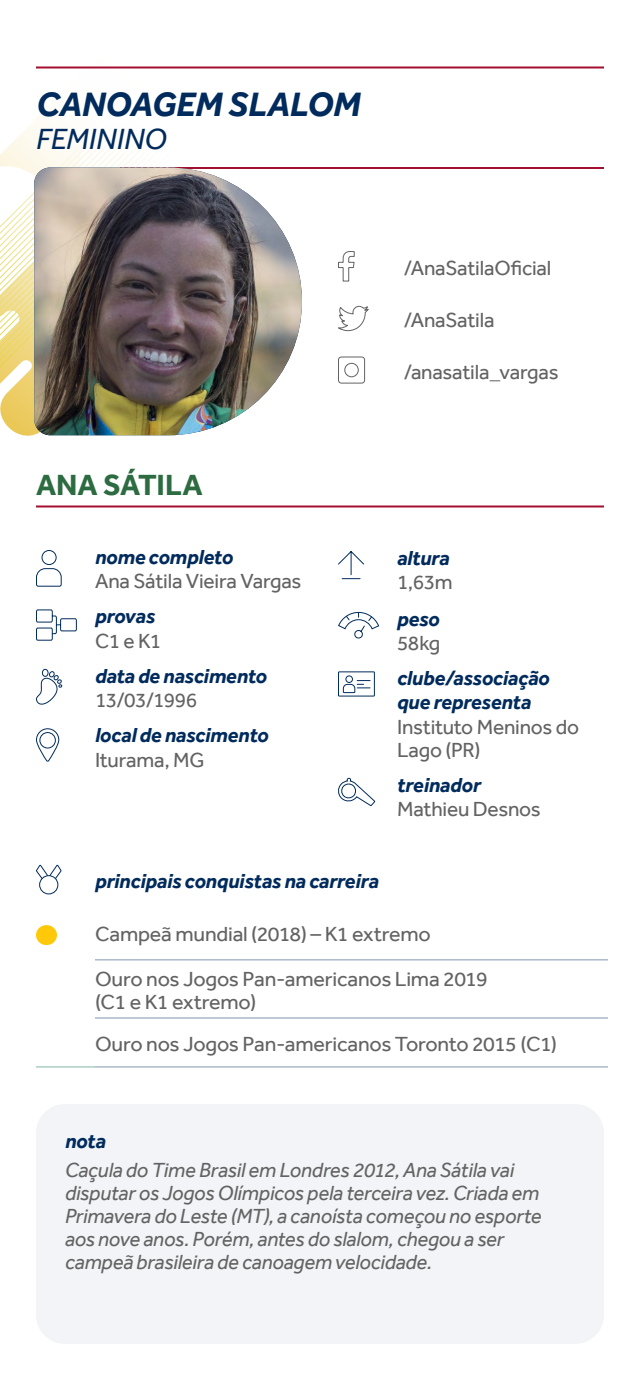
<style>
.page{position:relative;width:640px;height:1380px;background:#fff}
.page>*{position:absolute;margin:0;border:0;box-sizing:border-box;transform-origin:0 0}
.t1{font:italic 700 35px "Effra";letter-spacing:-.005em;color:#002b5c}
.t2{font:700 30px "Effra";letter-spacing:-.005em;color:#2d6b41}
.t3{font:italic 30px "Effra";color:#002b5c}
.t4{font:21px/44.6px "Effra";letter-spacing:-.01em;color:#636363}
.t5{font:italic 21px/23px "Effra";letter-spacing:-.01em;color:#636363}
.t6{font:italic 700 21px/24px "Effra";letter-spacing:-.01em;color:#002b5c}
</style>
<div class="page">
<hr style="left:36px;top:66px;width:568px;height:2px;background:#a30f2f">
<hr style="left:36px;top:506px;width:568px;height:2px;background:#a30f2f">
<hr style="left:120px;top:167px;width:484px;height:2px;background:#a30f2f">
<svg style="left:338px;top:251px;width:17px;height:31px"></svg>
<svg style="left:338px;top:305px;width:31px;height:27px"></svg>
<svg style="left:338px;top:356px;width:28px;height:28px"></svg>
<hr style="left:95px;top:960px;width:513px;height:1px;background:#8095ad">
<hr style="left:95px;top:1018px;width:513px;height:1px;background:#8095ad">
<hr style="left:36px;top:1067px;width:59px;height:1px;background:#80b8a2">
<hr style="left:95px;top:1067px;width:513px;height:1px;background:#8095ad">
<div style="left:39px;top:875px;width:19px;height:19px;border:1px solid #002b5c;border-radius:50%"></div>
<svg style="left:36px;top:864px;width:26px;height:16px"></svg>
<div style="left:36px;top:925px;width:21px;height:20px;background:#ffc90a;border-radius:50%"></div>
<svg style="left:36px;top:550px;width:26px;height:37px"></svg>
<svg style="left:36px;top:609px;width:41px;height:32px"></svg>
<svg style="left:36px;top:668px;width:27px;height:37px"></svg>
<svg style="left:36px;top:728px;width:24px;height:34px"></svg>
<svg style="left:338px;top:551px;width:26px;height:29px"></svg>
<svg style="left:338px;top:611px;width:42px;height:28px"></svg>
<svg style="left:338px;top:671px;width:37px;height:26px"></svg>
<svg style="left:338px;top:777px;width:38px;height:29px"></svg>
<svg style="left:0;top:66px;width:238px;height:370px"></svg>
<svg style="left:0;top:123px;width:174px;height:245px"></svg>
<img style="left:34px;top:168px;width:268px;height:267px">
<div style="left:36px;top:1104px;width:568px;height:240px;background:#f2f4f7;border-radius:29px"></div>
<h1 class="t1" style="left:36px;top:83px;width:326px">CANOAGEM SLALOM</h1>
<h2 class="t3" style="left:36px;top:121px;width:132px">FEMININO</h2>
<h2 class="t2" style="left:36px;top:467px;width:168px">ANA SÁTILA</h2>
<p class="t6" style="left:95px;top:545px;width:140px">nome completo</p>
<p class="t4" style="left:95px;top:559px;width:208px">Ana Sátila Vieira Vargas</p>
<p class="t6" style="left:95px;top:604px;width:62px">provas</p>
<p class="t4" style="left:95px;top:618px;width:68px">C1 e K1</p>
<p class="t6" style="left:95px;top:663px;width:174px">data de nascimento</p>
<p class="t4" style="left:95px;top:678px;width:104px">13/03/1996</p>
<p class="t6" style="left:95px;top:723px;width:175px">local de nascimento</p>
<p class="t4" style="left:95px;top:737px;width:111px">Iturama, MG</p>
<p class="t4" style="left:404px;top:245px;width:149px">/AnaSatilaOficial</p>
<p class="t4" style="left:404px;top:297px;width:92px">/AnaSatila</p>
<p class="t4" style="left:404px;top:350px;width:156px">/anasatila_vargas</p>
<p class="t6" style="left:397px;top:546px;width:54px">altura</p>
<p class="t4" style="left:397px;top:560px;width:57px">1,63m</p>
<p class="t6" style="left:397px;top:607px;width:44px">peso</p>
<p class="t4" style="left:397px;top:621px;width:45px">58kg</p>
<p class="t6" style="left:397px;top:666px;width:154px">clube/associação que representa</p>
<p class="t4" style="left:397px;top:715px;width:184px;line-height:23px">Instituto Meninos do<br>Lago (PR)</p>
<p class="t6" style="left:397px;top:772px;width:85px">treinador</p>
<p class="t4" style="left:397px;top:787px;width:145px">Mathieu Desnos</p>
<p class="t6" style="left:95px;top:868px;width:285px">principais conquistas na carreira</p>
<p class="t4" style="left:95px;top:912px;width:394px">Campeã mundial (2018) – K1 extremo<br>Ouro nos Jogos Pan-americanos Lima 2019</p>
<p class="t4" style="left:95px;top:981px;width:464px;line-height:42px">(C1 e K1 extremo)<br>Ouro nos Jogos Pan-americanos Toronto 2015 (C1)</p>
<p class="t6" style="left:65px;top:1129px;width:42px">nota</p>
<p class="t5" style="left:65px;top:1158px;width:478px">Caçula do Time Brasil em Londres 2012, Ana Sátila vai disputar os Jogos Olímpicos pela terceira vez. Criada em Primavera do Leste (MT), a canoísta começou no esporte aos nove anos. Porém, antes do slalom, chegou a ser campeã brasileira de canoagem velocidade.</p>
</div>
